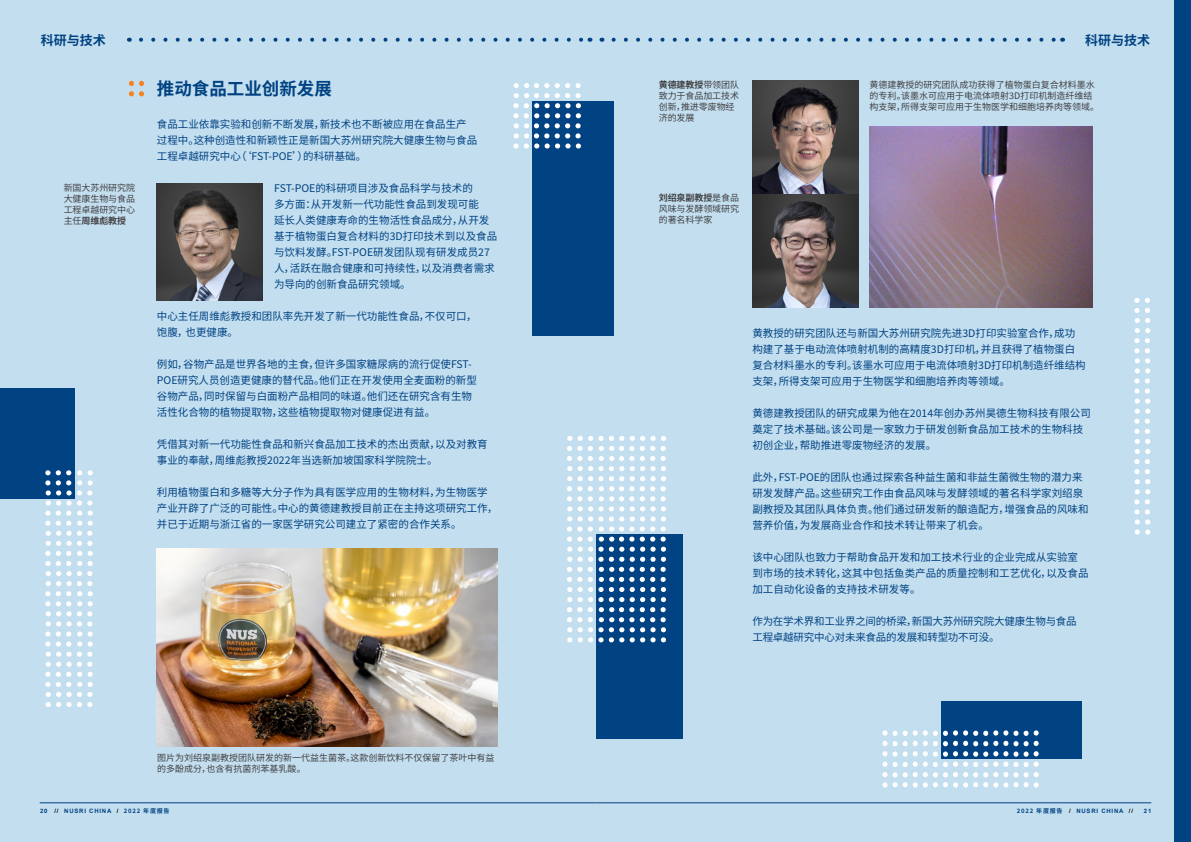
<style>
.page{position:relative;width:1191px;height:842px;background:#fff}
.page>*{position:absolute;margin:0;border:0;box-sizing:border-box;transform-origin:0 0}
.t1{font:700 17.5px "Source Han Sans CN";color:#004282}
.t2{font:700 13px "Source Han Sans CN";color:#004282}
.t3{font:10.5px/16px "Source Han Sans CN";color:#004282}
.t4{font:10.5px/16px "Source Han Sans CN";letter-spacing:-.02em;color:#004282}
.t5{font:9px/11px "Source Han Sans CN";color:#414042}
.t6{font:700 6px "Arial";letter-spacing:.13em;color:#004282}
.s1{font-weight:700}
.s2{color:#000}
.s3{font-family:"Source Han Sans CN"}
</style>
<div class="page">
<div style="left:0;top:0;width:595px;height:842px;background:#c3deef"></div>
<div style="left:596px;top:0;width:595px;height:842px;background:#c3deef"></div>
<hr style="left:40px;top:802px;width:555px;height:1px;background:#004282">
<hr style="left:595px;top:802px;width:556px;height:1px;background:#004282">
<div style="left:1174px;top:0;width:17px;height:842px;background:#004282"></div>
<svg style="left:613px;top:38px;width:443px;height:4px"></svg>
<svg style="left:141px;top:38px;width:442px;height:4px"></svg>
<svg style="left:129px;top:81px;width:15px;height:15px"></svg>
<img style="left:157px;top:548px;width:340px;height:199px">
<img style="left:869px;top:126px;width:223px;height:182px">
<img style="left:157px;top:184px;width:106px;height:116px">
<img style="left:752px;top:81px;width:106px;height:227px">
<div style="left:941px;top:701px;width:140px;height:58px;background:#004282"></div>
<svg style="left:882px;top:730px;width:45px;height:57px"></svg>
<svg style="left:933px;top:730px;width:105px;height:57px"></svg>
<div style="left:596px;top:534px;width:86px;height:204px;background:#004282"></div>
<div style="left:532px;top:101px;width:81px;height:234px;background:#004282"></div>
<div style="left:0;top:388px;width:75px;height:111px;background:#004282"></div>
<svg style="left:513px;top:83px;width:68px;height:66px"></svg>
<svg style="left:567px;top:436px;width:99px;height:206px"></svg>
<svg style="left:45px;top:470px;width:48px;height:237px"></svg>
<svg style="left:1134px;top:298px;width:16px;height:237px"></svg>
<p class="t2" style="left:41px;top:33px;width:66px">科研与技术</p>
<p class="t2" style="left:1085px;top:33px;width:66px">科研与技术</p>
<p class="t5" style="left:64px;top:182px;width:73px;text-align:justify">新国大苏州研究院大健康生物与食品工程卓越研究中心主任<span class="s1">周维彪教授</span></p>
<h1 class="t1" style="left:157px;top:79px;width:176px">推动食品工业创新发展</h1>
<p class="t3" style="left:157px;top:116px;width:322px">食品工业依靠实验和创新不断发展，新技术也不断被应用在食品生产过程中。这种创造性和新颖性正是新国大苏州研究院大健康生物与食品工程卓越研究中心（‘FST-POE’）的科研基础。</p>
<p class="t3" style="left:274px;top:180px;width:225px">FST-POE的科研项目涉及食品科学与技术的<br>多方面：从开发新一代功能性食品到发现可能<br>延长人类健康寿命的生物活性食品成分，从开发基于植物蛋白复合材料的3D打印技术到以及食品与饮料发酵。FST-POE研发团队现有研发成员27人，活跃在融合健康和可持续性，以及消费者需求为导向的创新食品研究领域。</p>
<p class="t3" style="left:157px;top:308px;width:321px">中心主任周维彪教授和团队率先开发了新一代功能性食品，不仅可口，饱腹，也更健康。</p>
<p class="t3" style="left:157px;top:356px;width:321px">例如，谷物产品是世界各地的主食，但许多国家糖尿病的流行促使FST-POE研究人员创造更健康的替代品。他们正在开发使用全麦面粉的新型谷物产品，同时保留与白面粉产品相同的味道。他们还在研究含有生物活性化合物的植物提取物，这些植物提取物对健康促进有益。</p>
<p class="t3" style="left:157px;top:436px;width:332px">凭借其对新一代功能性食品和新兴食品加工技术的杰出贡献，以及对教育事业的奉献，周维彪教授2022年当选新加坡国家科学院院士。</p>
<p class="t3" style="left:157px;top:484px;width:342px">利用植物蛋白和多糖等大分子作为具有医学应用的生物材料，为生物医学产业开辟了广泛的可能性。中心的黄德建教授目前正在主持这项研究工作，并已于近期与浙江省的一家医学研究公司建立了紧密的合作关系。</p>
<p class="t5" style="left:157px;top:752px;width:339px">图片为刘绍泉副教授团队研发的新一代益生菌茶。这款创新饮料不仅保留了茶叶中有益的多酚成分，也含有抗菌剂苯基乳酸。</p>
<p class="t5" style="left:659px;top:79px;width:82px"><span class="s1">黄德建教授</span>带领团队致力于食品加工技术创新，推进零废物经济的发展</p>
<p class="t5" style="left:659px;top:193px;width:82px;text-align:justify"><span class="s1">刘绍泉副教授</span>是食品风味与发酵领域研究的著名科学家</p>
<p class="t5" style="left:869px;top:79px;width:231px">黄德建教授的研究团队成功获得了植物蛋白复合材料墨水的专利。该墨水可应用于电流体喷射3D打印机制造纤维结构支架，所得支架可应用于生物医学和细胞培养肉等领域。</p>
<p class="t3" style="left:752px;top:325px;width:335px">黄教授的研究团队还与新国大苏州研究院先进3D打印实验室合作，成功构建了基于电动流体喷射机制的高精度3D打印机，并且获得了植物蛋白复合材料墨水的专利。该墨水可应用于电流体喷射3D打印机制造纤维结构支架，所得支架可应用于生物医学和细胞培养肉等领域。</p>
<p class="t3" style="left:752px;top:405px;width:340px">黄德建教授团队的研究成果为他在2014年创办苏州昊德生物科技有限公司奠定了技术基础。该公司是一家致力于研发创新食品加工技术的生物科技初创企业，帮助推进零废物经济的发展。</p>
<p class="t3" style="left:752px;top:469px;width:337px">此外，FST-POE的团队也通过探索各种益生菌和非益生菌微生物的潜力来研发发酵产品。这些研究工作由食品风味与发酵领域的著名科学家刘绍泉副教授及其团队具体负责。他们通过研发新的酿造配方，增强食品的风味和营养价值，为发展商业合作和技术转让带来了机会。</p>
<p class="t3" style="left:752px;top:549px;width:337px">该中心团队也致力于帮助食品开发和加工技术行业的企业完成从实验室到市场的技术转化，这其中包括鱼类产品的质量控制和工艺优化，以及食品加工自动化设备的支持技术研发等。</p>
<p class="t4" style="left:752px;top:613px;width:326px">作为在学术界和工业界之间的桥梁，新国大苏州研究院大健康生物与食品工程卓越研究中心对未来食品的发展和转型功不可没。</p>
<p class="t6" style="left:54px;top:806px;width:117px"><span class="s2">//</span> NUSRI CHINA <span class="s2">/</span> <span class="s3">2022 年度报告</span></p>
<p class="t6" style="left:1017px;top:806px;width:118px"><span class="s3">2022 年度报告</span> <span class="s2">/</span> NUSRI CHINA <span class="s2">//</span></p>
<p class="t6" style="left:40px;top:806px;width:9px">20</p>
<p class="t6" style="left:1144px;top:806px;width:9px">21</p>
</div>
